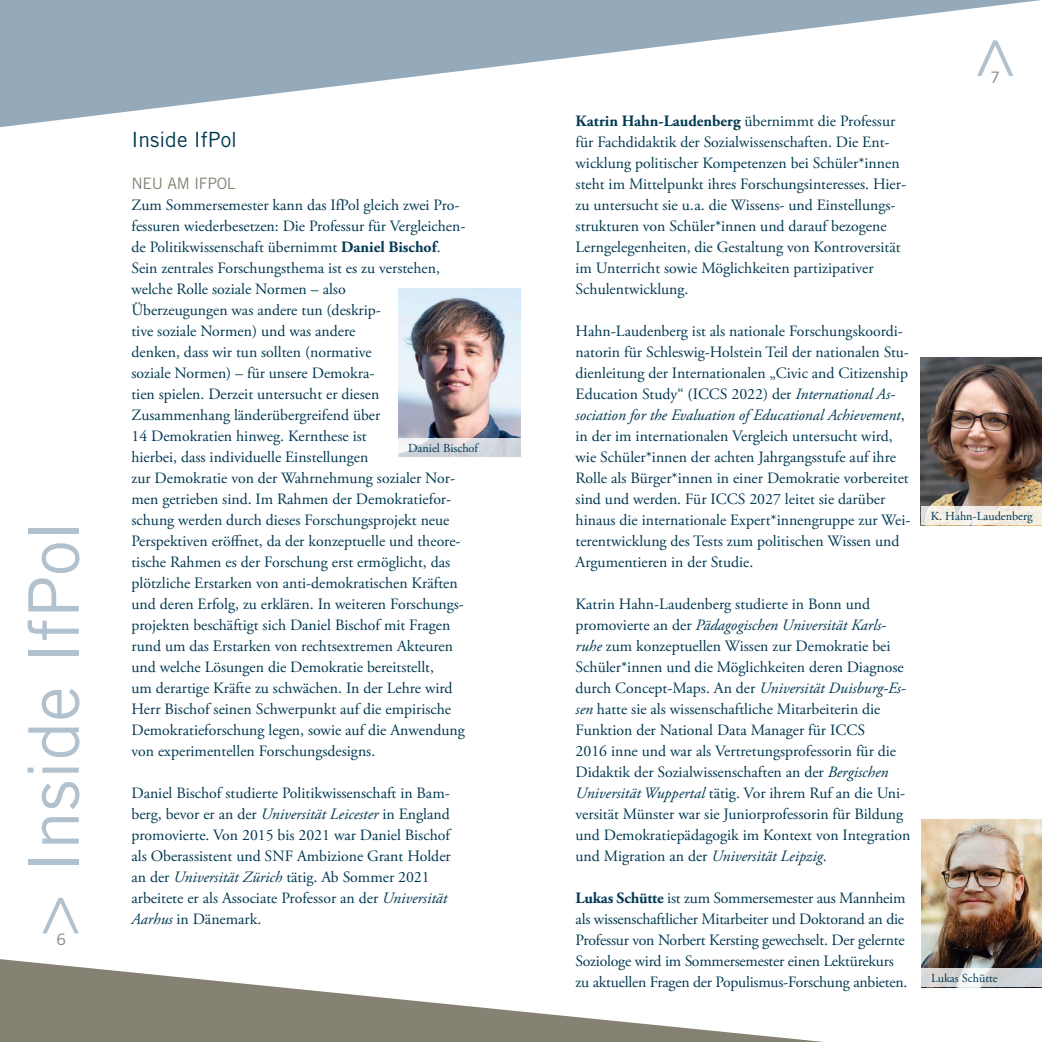
<style>
.page{position:relative;width:1042px;height:1042px;background:#fff}
.page>*{position:absolute;margin:0;border:0;box-sizing:border-box;transform-origin:0 0}
.t1{font:70px "Trade Gothic LT Std";color:#b2c1ce}
.t2{font:21px "Trade Gothic LT Std";color:#003852}
.t3{font:15.75px/21px "Adobe Garamond Pro";color:#003852}
.t4{font:15.75px "Trade Gothic LT Std";letter-spacing:-.02em;color:#858274}
.t5{font:12.25px "Adobe Garamond Pro";color:#003852}
.s1{font-weight:700}
.s2{font-style:italic}
</style>
<div class="page">
<svg style="left:0;top:959px;width:824px;height:83px"></svg>
<svg style="left:0;top:0;width:1041px;height:127px"></svg>
<img style="left:398px;top:288px;width:123px;height:150px">
<svg style="left:398px;top:438px;width:123px;height:18px;background:#d6d9df"></svg>
<img style="left:921px;top:357px;width:121px;height:149px">
<img style="left:921px;top:819px;width:121px;height:149px">
<svg style="left:921px;top:506px;width:121px;height:19px;background:#f2ede4"></svg>
<svg style="left:921px;top:968px;width:121px;height:19px;fill:#d3d6d9"></svg>
<h1 class="t1" style="left:12px;top:936px;width:417px;rotate:-90deg">&gt; INSIDE IFPOL</h1>
<p class="t4" style="left:56px;top:930px;width:11px">6</p>
<h2 class="t2" style="left:131px;top:127px;width:107px">INSIDE IFPOL</h2>
<p class="t4" style="left:131px;top:174px;width:106px">NEU AM IFPOL</p>
<p class="t3" style="left:131px;top:195px;width:335px">Zum Sommersemester kann das IfPol gleich zwei Pro&shy;fessuren wiederbesetzen: Die Professur für Vergleichen&shy;de Politikwissenschaft übernimmt <span class="s1">Daniel Bischof</span>.<br>Sein zentrales Forschungsthema ist es zu verstehen, welche Rolle soziale Normen – also<br>Überzeugungen was andere tun (deskrip-<br>tive soziale Normen) und was andere<br>denken, dass wir tun sollten (normative<br>soziale Normen) – für unsere Demokra-<br>tien spielen. Derzeit untersucht er diesen Zusammenhang länderübergreifend über<br>14 Demokratien hinweg. Kernthese ist<br>hierbei, dass individuelle Einstellungen<br>zur Demokratie von der Wahrnehmung sozialer Nor&shy;men getrieben sind. Im Rahmen der Demokratiefor&shy;schung werden durch dieses Forschungsprojekt neue Perspektiven eröffnet, da der konzeptuelle und theore&shy;tische Rahmen es der Forschung erst ermöglicht, das plötzliche Erstarken von anti-demokratischen Kräften und deren Erfolg, zu erklären. In weiteren Forschungs&shy;projekten beschäftigt sich Daniel Bischof mit Fragen rund um das Erstarken von rechtsextremen Akteuren und welche Lösungen die Demokratie bereitstellt,<br>um derartige Kräfte zu schwächen. In der Lehre wird Herr Bischof seinen Schwerpunkt auf die empirische Demokratieforschung legen, sowie auf die Anwendung von experimentellen Forschungsdesigns.</p>
<p class="t3" style="left:131px;top:783px;width:321px">Daniel Bischof studierte Politikwissenschaft in Bam&shy;berg, bevor er an der <span class="s2">Universität Leicester</span> in England promovierte. Von 2015 bis 2021 war Daniel Bischof als Oberassistent und SNF Ambizione Grant Holder an der <span class="s2">Universität Zürich</span> tätig. Ab Sommer 2021 arbeitete er als Associate Professor an der <span class="s2">Universität Aarhus</span> in Dänemark.</p>
<p class="t5" style="left:408px;top:440px;width:72px">Daniel Bischof</p>
<p class="t3" style="left:575px;top:111px;width:332px"><span class="s1">Katrin Hahn-Laudenberg</span> übernimmt die Professur für Fachdidaktik der Sozialwissenschaften. Die Ent&shy;wicklung politischer Kompetenzen bei Schüler*innen steht im Mittelpunkt ihres Forschungsinteresses. Hier&shy;zu untersucht sie u.a. die Wissens- und Einstellungs&shy;strukturen von Schüler*innen und darauf bezogene Lerngelegenheiten, die Gestaltung von Kontroversität im Unterricht sowie Möglichkeiten partizipativer Schulentwicklung.</p>
<p class="t3" style="left:575px;top:321px;width:336px">Hahn-Laudenberg ist als nationale Forschungskoordi&shy;natorin für Schleswig-Holstein Teil der nationalen Stu&shy;dienleitung der Internationalen „Civic and Citizenship Education Study“ (ICCS 2022) der <span class="s2">International As&shy;sociation for the Evaluation of Educational Achievement</span>, in der im internationalen Vergleich untersucht wird, wie Schüler*innen der achten Jahrgangsstufe auf ihre Rolle als Bürger*innen in einer Demokratie vorbereitet sind und werden. Für ICCS 2027 leitet sie darüber hinaus die internationale Expert*innengruppe zur Wei&shy;terentwicklung des Tests zum politischen Wissen und Argumentieren in der Studie.</p>
<p class="t3" style="left:575px;top:594px;width:336px">Katrin Hahn-Laudenberg studierte in Bonn und promovierte an der <span class="s2">Pädagogischen Universität Karls&shy;ruhe</span> zum konzeptuellen Wissen zur Demokratie bei Schüler*innen und die Möglichkeiten deren Diagnose durch Concept-Maps. An der <span class="s2">Universität Duisburg-Es&shy;sen</span> hatte sie als wissenschaftliche Mitarbeiterin die Funktion der National Data Manager für ICCS<br>2016 inne und war als Vertretungsprofessorin für die Didaktik der Sozialwissenschaften an der <span class="s2">Bergischen Universität Wuppertal</span> tätig. Vor ihrem Ruf an die Uni&shy;versität Münster war sie Juniorprofessorin für Bildung und Demokratiepädagogik im Kontext von Integration und Migration an der <span class="s2">Universität Leipzig</span>.</p>
<p class="t3" style="left:575px;top:888px;width:333px"><span class="s1">Lukas Schütte</span> ist zum Sommersemester aus Mannheim als wissenschaftlicher Mitarbeiter und Doktorand an die Professur von Norbert Kersting gewechselt. Der gelernte Soziologe wird im Sommersemester einen Lektürekurs zu aktuellen Fragen der Populismus-Forschung anbieten.</p>
<h1 class="t1" style="left:946px;top:79px;width:43px;rotate:-90deg">&gt;</h1>
<p class="t4" style="left:990px;top:68px;width:11px">7</p>
<p class="t5" style="left:931px;top:509px;width:103px">K. Hahn-Laudenberg</p>
<p class="t5" style="left:931px;top:971px;width:68px">Lukas Schütte</p>
</div>
